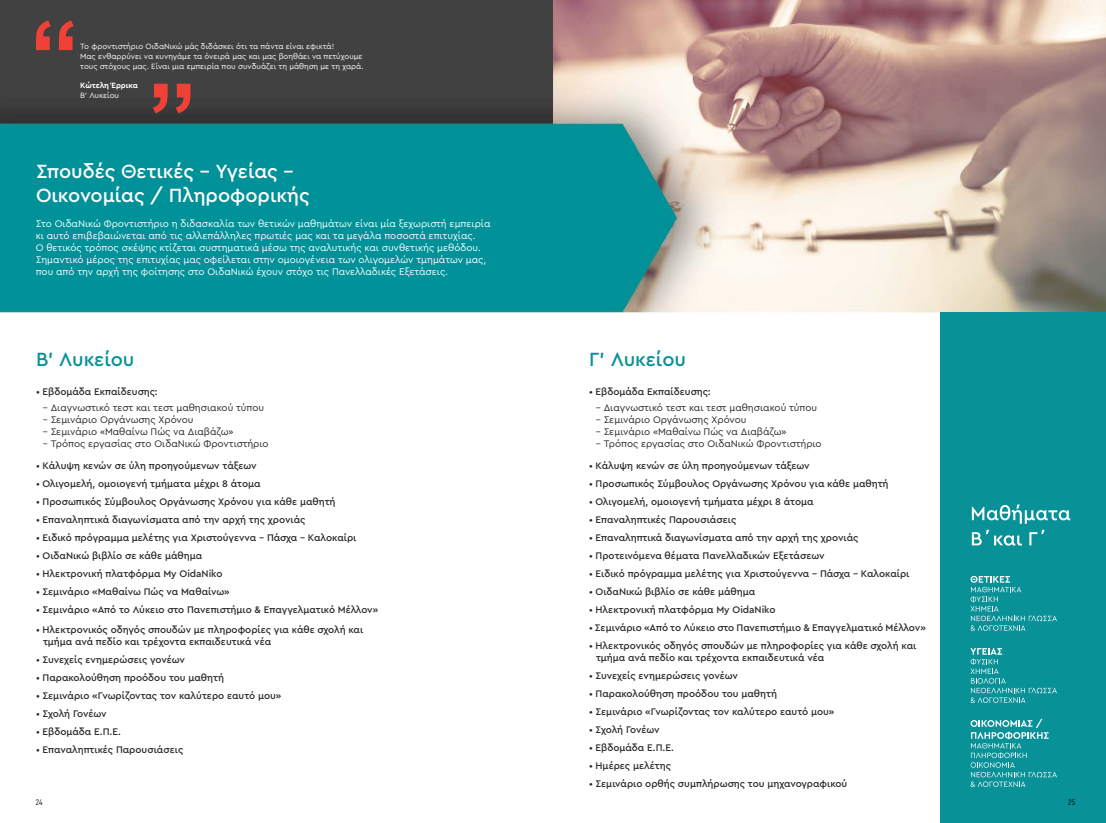
<style>
.page{position:relative;width:1106px;height:823px;background:#fff}
.page>*{position:absolute;margin:0;border:0;box-sizing:border-box;transform-origin:0 0}
.t1{font:500 20px/24px "Cera Pro";color:#fff}
.t2{font:500 20px "Cera Pro";color:#089197}
.t3{font:500 10px/12px "Cera Pro";color:#292829}
.t4{font:10px/12px "Cera Pro";color:#fff}
.t5{font:10px "Cera Pro";color:#292829}
.t6{font:500 10px "Cera Pro";letter-spacing:-.02em;color:#292829}
.t7{font:8px/9.6px "Cera Pro";color:#fff}
.t8{font:700 8px "Cera Pro";color:#fff}
.t9{font:300 8px "PF Din Text Cond Pro";color:#000}
.s1{font-weight:400}
</style>
<div class="page">
<img style="left:0;top:0;width:1106px;height:314px">
<div style="left:940px;top:312px;width:166px;height:510px;background:#089197"></div>
<svg style="left:36px;top:20px;width:38px;height:30px"></svg>
<svg style="left:153px;top:84px;width:37px;height:29px"></svg>
<svg style="left:971px;top:504px;width:99px;height:19px"></svg>
<svg style="left:971px;top:529px;width:50px;height:16px"></svg>
<svg style="left:1029px;top:529px;width:15px;height:16px"></svg>
<svg style="left:970px;top:575px;width:87px;height:55px"></svg>
<svg style="left:970px;top:648px;width:87px;height:54px"></svg>
<svg style="left:970px;top:719px;width:87px;height:67px"></svg>
<p class="t7" style="left:80px;top:42px;width:285px">Το φροντιστήριο ΟιδαΝικώ μάς διδάσκει ότι τα πάντα είναι εφικτά!<br>Μας ενθαρρύνει να κυνηγάμε τα όνειρά μας και μας βοηθάει να πετύχουμε τους στόχους μας. Είναι μια εμπειρία που συνδυάζει τη μάθηση με τη χαρά.</p>
<p class="t8" style="left:80px;top:80px;width:59px">Κώτελη Έρρικα</p>
<p class="t7" style="left:80px;top:90px;width:40px">Β' Λυκείου</p>
<h1 class="t1" style="left:36px;top:158px;width:275px">Σπουδές Θετικές - Υγείας -<br>Οικονομίας / Πληροφορικής</h1>
<p class="t4" style="left:36px;top:217px;width:456px">Στο ΟιδαΝικώ Φροντιστήριο η διδασκαλία των θετικών μαθημάτων είναι μία ξεχωριστή εμπειρία κι αυτό επιβεβαιώνεται από τις αλλεπάλληλες πρωτιές μας και τα μεγάλα ποσοστά επιτυχίας.<br>Ο θετικός τρόπος σκέψης κτίζεται συστηματικά μέσω της αναλυτικής και συνθετικής μεθόδου.<br>Σημαντικό μέρος της επιτυχίας μας οφείλεται στην ομοιογένεια των ολιγομελών τμημάτων μας, που από την αρχή της φοίτησης στο ΟιδαΝικώ έχουν στόχο τις Πανελλαδικές Εξετάσεις.</p>
<h1 class="t2" style="left:36px;top:345px;width:100px">Β' Λυκείου</h1>
<h1 class="t2" style="left:589px;top:345px;width:99px">Γ' Λυκείου</h1>
<p class="t3" style="left:36px;top:384px;width:123px"><span class="s1">•</span> Εβδομάδα Εκπαίδευσης:</p>
<p class="t5" style="left:43px;top:400px;width:223px">- Διαγνωστικό τεστ και τεστ μαθησιακού τύπου</p>
<p class="t5" style="left:43px;top:412px;width:152px">- Σεμινάριο Οργάνωσης Χρόνου</p>
<p class="t5" style="left:43px;top:424px;width:192px">- Σεμινάριο «Μαθαίνω Πώς να Διαβάζω»</p>
<p class="t5" style="left:43px;top:436px;width:227px">- Τρόπος εργασίας στο ΟιδαΝικώ Φροντιστήριο</p>
<p class="t3" style="left:36px;top:458px;width:222px"><span class="s1">•</span> Κάλυψη κενών σε ύλη προηγούμενων τάξεων</p>
<p class="t3" style="left:36px;top:476px;width:226px"><span class="s1">•</span> Ολιγομελή, ομοιογενή τμήματα μέχρι 8 άτομα</p>
<p class="t3" style="left:36px;top:494px;width:301px"><span class="s1">•</span> Προσωπικός Σύμβουλος Οργάνωσης Χρόνου για κάθε μαθητή</p>
<p class="t3" style="left:36px;top:512px;width:271px"><span class="s1">•</span> Επαναληπτικά διαγωνίσματα από την αρχή της χρονιάς</p>
<p class="t3" style="left:36px;top:530px;width:322px"><span class="s1">•</span> Ειδικό πρόγραμμα μελέτης για Χριστούγεννα - Πάσχα - Καλοκαίρι</p>
<p class="t3" style="left:36px;top:548px;width:168px"><span class="s1">•</span> ΟιδαΝικώ βιβλίο σε κάθε μάθημα</p>
<p class="t3" style="left:36px;top:566px;width:188px"><span class="s1">•</span> Ηλεκτρονική πλατφόρμα My OidaNiko</p>
<p class="t3" style="left:36px;top:584px;width:195px"><span class="s1">•</span> Σεμινάριο «Μαθαίνω Πώς να Μαθαίνω»</p>
<p class="t3" style="left:36px;top:602px;width:344px"><span class="s1">•</span> Σεμινάριο «Από το Λύκειο στο Πανεπιστήμιο &amp; Επαγγελματικό Μέλλον»</p>
<p class="t3" style="left:43px;top:622px;width:322px;text-indent:-7px"><span class="s1">•</span> Ηλεκτρονικός οδηγός σπουδών με πληροφορίες για κάθε σχολή και τμήμα ανά πεδίο και τρέχοντα εκπαιδευτικά νέα</p>
<p class="t3" style="left:36px;top:652px;width:150px"><span class="s1">•</span> Συνεχείς ενημερώσεις γονέων</p>
<p class="t3" style="left:36px;top:670px;width:189px"><span class="s1">•</span> Παρακολούθηση προόδου του μαθητή</p>
<p class="t3" style="left:36px;top:688px;width:247px"><span class="s1">•</span> Σεμινάριο «Γνωρίζοντας τον καλύτερο εαυτό μου»</p>
<p class="t6" style="left:36px;top:706px;width:72px"><span class="s1">•</span> Σχολή Γονέων</p>
<p class="t3" style="left:36px;top:724px;width:86px"><span class="s1">•</span> Εβδομάδα Ε.Π.Ε.</p>
<p class="t3" style="left:36px;top:742px;width:149px"><span class="s1">•</span> Επαναληπτικές Παρουσιάσεις</p>
<p class="t3" style="left:589px;top:384px;width:123px"><span class="s1">•</span> Εβδομάδα Εκπαίδευσης:</p>
<p class="t5" style="left:596px;top:400px;width:223px">- Διαγνωστικό τεστ και τεστ μαθησιακού τύπου</p>
<p class="t5" style="left:596px;top:412px;width:152px">- Σεμινάριο Οργάνωσης Χρόνου</p>
<p class="t5" style="left:596px;top:424px;width:192px">- Σεμινάριο «Μαθαίνω Πώς να Διαβάζω»</p>
<p class="t5" style="left:596px;top:436px;width:227px">- Τρόπος εργασίας στο ΟιδαΝικώ Φροντιστήριο</p>
<p class="t3" style="left:589px;top:458px;width:222px"><span class="s1">•</span> Κάλυψη κενών σε ύλη προηγούμενων τάξεων</p>
<p class="t3" style="left:589px;top:476px;width:301px"><span class="s1">•</span> Προσωπικός Σύμβουλος Οργάνωσης Χρόνου για κάθε μαθητή</p>
<p class="t3" style="left:589px;top:494px;width:226px"><span class="s1">•</span> Ολιγομελή, ομοιογενή τμήματα μέχρι 8 άτομα</p>
<p class="t3" style="left:589px;top:512px;width:149px"><span class="s1">•</span> Επαναληπτικές Παρουσιάσεις</p>
<p class="t3" style="left:589px;top:530px;width:271px"><span class="s1">•</span> Επαναληπτικά διαγωνίσματα από την αρχή της χρονιάς</p>
<p class="t3" style="left:589px;top:548px;width:237px"><span class="s1">•</span> Προτεινόμενα θέματα Πανελλαδικών Εξετάσεων</p>
<p class="t3" style="left:589px;top:566px;width:322px"><span class="s1">•</span> Ειδικό πρόγραμμα μελέτης για Χριστούγεννα - Πάσχα - Καλοκαίρι</p>
<p class="t3" style="left:589px;top:584px;width:168px"><span class="s1">•</span> ΟιδαΝικώ βιβλίο σε κάθε μάθημα</p>
<p class="t3" style="left:589px;top:602px;width:188px"><span class="s1">•</span> Ηλεκτρονική πλατφόρμα My OidaNiko</p>
<p class="t3" style="left:589px;top:620px;width:338px"><span class="s1">•</span> Σεμινάριο «Από το Λύκειο στο Πανεπιστήμιο &amp; Επαγγελματικό Μέλλον»</p>
<p class="t3" style="left:596px;top:638px;width:322px;text-indent:-7px"><span class="s1">•</span> Ηλεκτρονικός οδηγός σπουδών με πληροφορίες για κάθε σχολή και τμήμα ανά πεδίο και τρέχοντα εκπαιδευτικά νέα</p>
<p class="t3" style="left:589px;top:668px;width:150px"><span class="s1">•</span> Συνεχείς ενημερώσεις γονέων</p>
<p class="t3" style="left:589px;top:686px;width:189px"><span class="s1">•</span> Παρακολούθηση προόδου του μαθητή</p>
<p class="t3" style="left:589px;top:704px;width:247px"><span class="s1">•</span> Σεμινάριο «Γνωρίζοντας τον καλύτερο εαυτό μου»</p>
<p class="t6" style="left:589px;top:722px;width:72px"><span class="s1">•</span> Σχολή Γονέων</p>
<p class="t3" style="left:589px;top:740px;width:86px"><span class="s1">•</span> Εβδομάδα Ε.Π.Ε.</p>
<p class="t3" style="left:589px;top:758px;width:83px"><span class="s1">•</span> Ημέρες μελέτης</p>
<p class="t3" style="left:589px;top:776px;width:260px"><span class="s1">•</span> Σεμινάριο ορθής συμπλήρωσης του μηχανογραφικού</p>
<p class="t9" style="left:36px;top:797px;width:8px">24</p>
<p class="t9" style="left:1068px;top:797px;width:8px">25</p>
</div>
